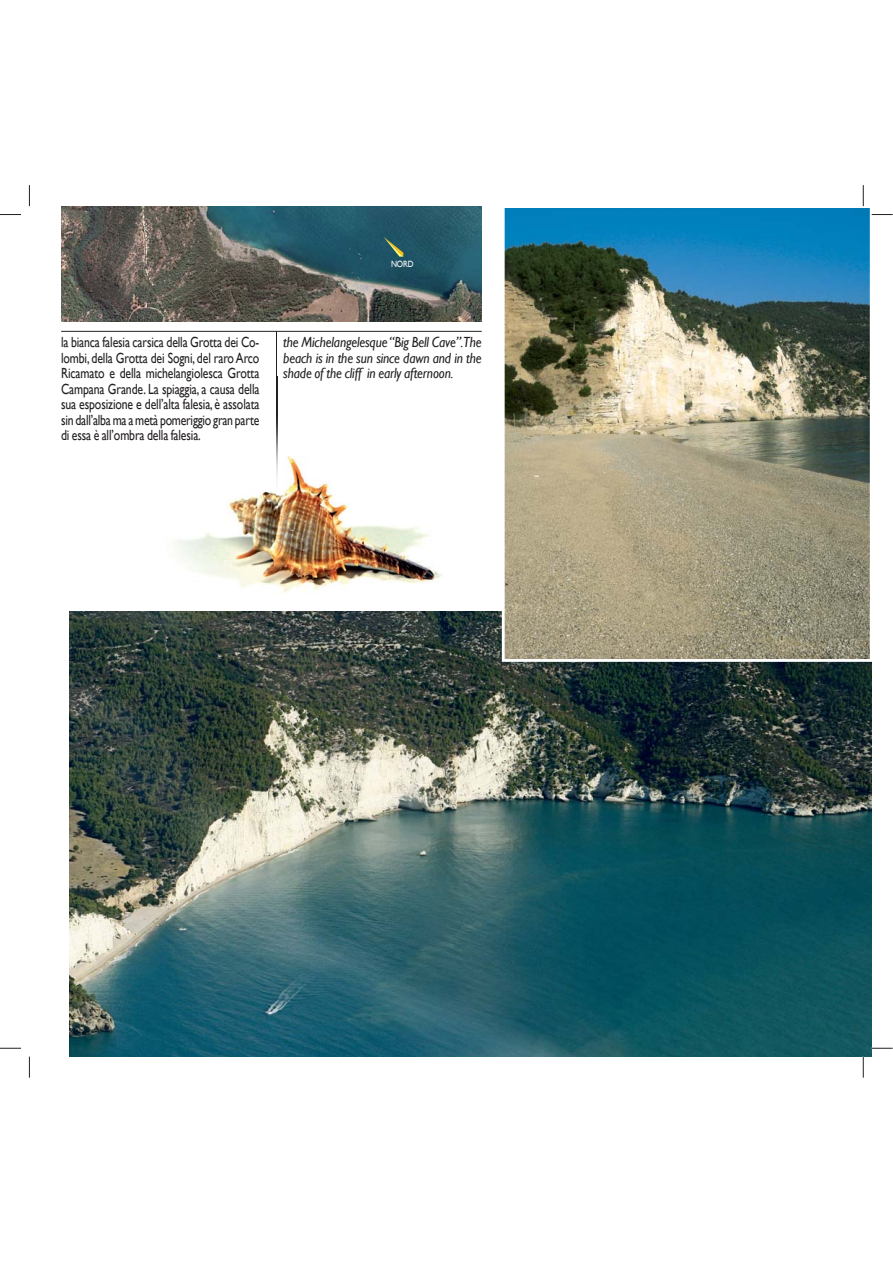
<style>
.page{position:relative;width:893px;height:1263px;background:#fff}
.page>*{position:absolute;margin:0;border:0;box-sizing:border-box;transform-origin:0 0}
.t1{font:14.7px/15.5px "Gill Sans";letter-spacing:-.01em;color:#231f20;text-align:justify;scale:.8 1}
.t2{font:italic 14.7px/15.5px "Gill Sans";letter-spacing:-.01em;color:#231f20;text-align:justify;scale:.9 1}
.t3{font:9.15px "Gill Sans";color:#fff;scale:.85 1}
</style>
<div class="page">
<hr style="left:277px;top:332px;width:1px;height:186px;background:#231f20">
<img style="left:77px;top:376px;width:425px;height:236px">
<img style="left:277px;top:376px;width:1px;height:142px">
<hr style="left:61px;top:331px;width:421px;height:1px;background:#231f20">
<img style="left:69px;top:612px;width:802px;height:444px">
<svg style="left:502px;top:208px;width:369px;height:454px"></svg>
<img style="left:61px;top:207px;width:421px;height:115px">
<svg style="left:383px;top:237px;width:20px;height:20px"></svg>
<svg style="left:0;top:214px;width:21px;height:1px"></svg>
<svg style="left:872px;top:214px;width:21px;height:1px"></svg>
<svg style="left:0;top:1048px;width:21px;height:1px"></svg>
<svg style="left:872px;top:1048px;width:21px;height:1px"></svg>
<svg style="left:29px;top:185px;width:1px;height:21px"></svg>
<svg style="left:29px;top:1057px;width:1px;height:21px"></svg>
<svg style="left:863px;top:185px;width:1px;height:21px"></svg>
<svg style="left:863px;top:1057px;width:1px;height:21px"></svg>
<svg style="left:837px;top:598px;width:11px;height:12px"></svg>
<p class="t3" style="left:391px;top:259px;width:28px">NORD</p>
<p class="t1" style="left:61px;top:335px;width:250px">la bianca falesia carsica della Grotta dei Co&shy;lombi, della Grotta dei Sogni, del raro Arco Ricamato e della michelangiolesca Grotta Campana Grande. La spiaggia, a causa della sua esposizione e dell’alta falesia, è assolata sin dall’alba ma a metà pomeriggio gran parte di essa è all’ombra della falesia.</p>
<p class="t2" style="left:283px;top:335px;width:222px">the Michelangelesque “Big Bell Cave”.The beach is in the sun since dawn and in the shade of the cliff in early afternoon.</p>
</div>
